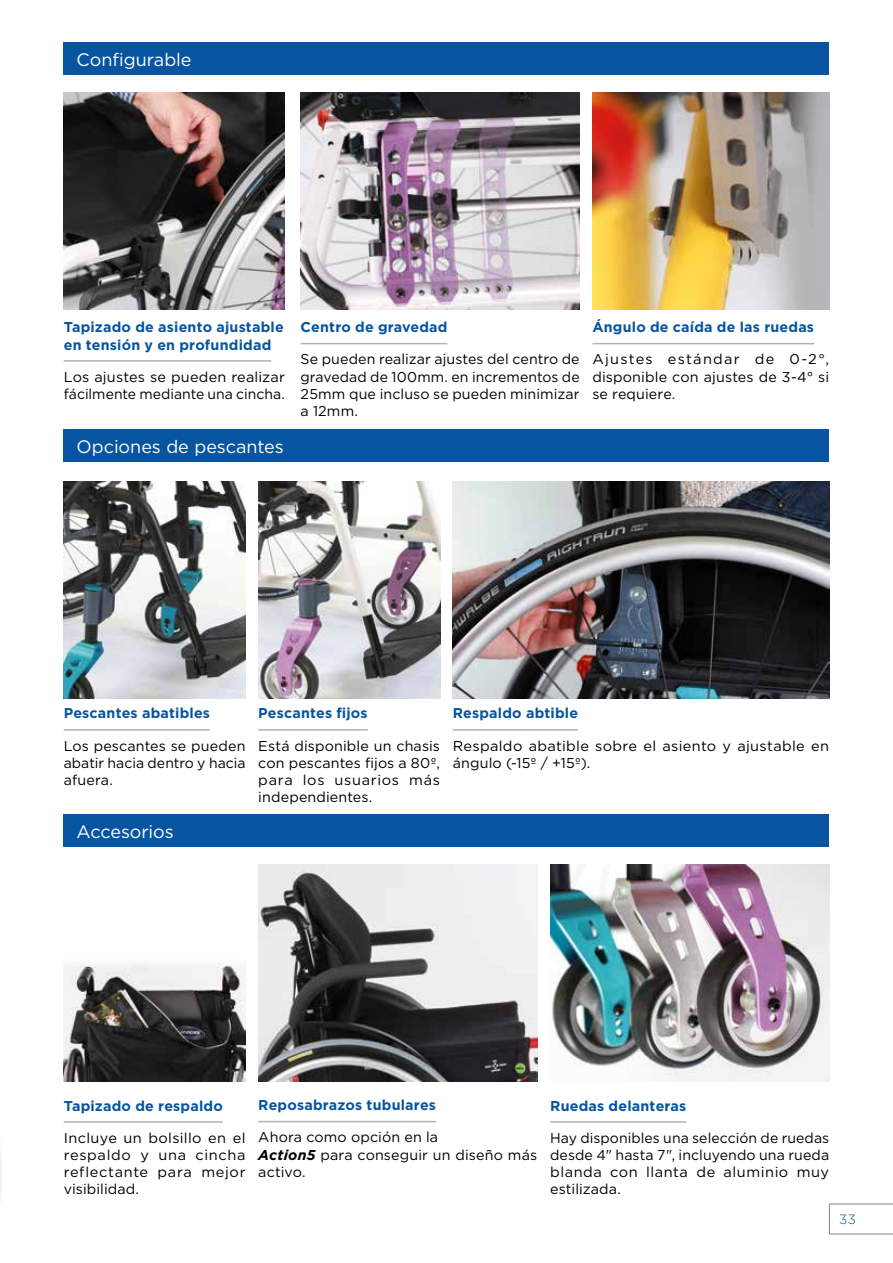
<style>
.page{position:relative;width:893px;height:1263px;background:#fff}
.page>*{position:absolute;margin:0;border:0;box-sizing:border-box;transform-origin:0 0}
.t1{font:18px "Gotham";letter-spacing:-.005em;color:#fff}
.t2{font:14.25px/17.2px "Gotham";letter-spacing:.01em;color:#000;text-align:justify}
.t3{font:700 14.25px/17.2px "Gotham";letter-spacing:.015em;color:#0755a0}
.t4{font:300 13.5px "Gotham";color:#0755a0}
.s1{font-weight:700;font-style:italic}
</style>
<div class="page">
<div style="left:64px;top:43px;width:765px;height:32px;background:#0755a0"></div>
<div style="left:64px;top:429px;width:765px;height:33px;background:#0755a0"></div>
<div style="left:64px;top:814px;width:765px;height:33px;background:#0755a0"></div>
<svg style="left:829px;top:1204px;width:64px;height:30px"></svg>
<img style="left:64px;top:92px;width:221px;height:217px">
<img style="left:301px;top:92px;width:279px;height:217px">
<img style="left:592px;top:92px;width:237px;height:217px">
<hr style="left:64px;top:360px;width:207px;height:2px;background:#b2b1b1">
<hr style="left:301px;top:343px;width:147px;height:1px;background:#b2b1b1">
<hr style="left:592px;top:343px;width:222px;height:1px;background:#b2b1b1">
<img style="left:64px;top:482px;width:182px;height:216px">
<img style="left:258px;top:482px;width:182px;height:216px">
<hr style="left:64px;top:729px;width:146px;height:2px;background:#b2b1b1">
<hr style="left:258px;top:729px;width:110px;height:2px;background:#b2b1b1">
<hr style="left:453px;top:729px;width:125px;height:2px;background:#b2b1b1">
<img style="left:64px;top:964px;width:182px;height:118px">
<img style="left:550px;top:864px;width:279px;height:218px">
<hr style="left:64px;top:1121px;width:159px;height:2px;background:#b2b1b1">
<hr style="left:258px;top:1121px;width:178px;height:1px;background:#b2b1b1">
<hr style="left:550px;top:1121px;width:136px;height:2px;background:#b2b1b1">
<img style="left:453px;top:482px;width:376px;height:216px">
<img style="left:258px;top:864px;width:279px;height:218px">
<p class="t1" style="left:77px;top:48px;width:117px">Configurable</p>
<p class="t3" style="left:64px;top:318px;width:222px">Tapizado de asiento ajustable en tensión y en profundidad</p>
<p class="t2" style="left:64px;top:368px;width:223px">Los ajustes se pueden realizar fácilmente mediante una cincha.</p>
<p class="t1" style="left:77px;top:435px;width:209px">Opciones de pescantes</p>
<p class="t3" style="left:301px;top:318px;width:148px">Centro de gravedad</p>
<p class="t2" style="left:301px;top:350px;width:281px">Se pueden realizar ajustes del centro de gravedad de 100mm. en incrementos de 25mm que incluso se pueden minimizar a 12mm.</p>
<p class="t3" style="left:592px;top:318px;width:223px">Ángulo de caída de las ruedas</p>
<p class="t2" style="left:592px;top:350px;width:238px">Ajustes estándar de 0-2°, disponible con ajustes de 3-4° si se requiere.</p>
<p class="t3" style="left:64px;top:705px;width:148px">Pescantes abatibles</p>
<p class="t2" style="left:64px;top:737px;width:183px">Los pescantes se pueden abatir hacia dentro y hacia afuera.</p>
<p class="t1" style="left:77px;top:820px;width:99px">Accesorios</p>
<p class="t3" style="left:258px;top:705px;width:111px">Pescantes fijos</p>
<p class="t2" style="left:258px;top:737px;width:183px">Está disponible un chasis con pescantes fijos a 80º, para los usuarios más independientes.</p>
<p class="t3" style="left:453px;top:705px;width:127px">Respaldo abtible</p>
<p class="t2" style="left:453px;top:737px;width:378px">Respaldo abatible sobre el asiento y ajustable en ángulo (-15º / +15º).</p>
<p class="t3" style="left:64px;top:1097px;width:161px">Tapizado de respaldo</p>
<p class="t2" style="left:64px;top:1129px;width:183px">Incluye un bolsillo en el respaldo y una cincha reflectante para mejor visibilidad.</p>
<p class="t3" style="left:258px;top:1096px;width:179px">Reposabrazos tubulares</p>
<p class="t2" style="left:258px;top:1128px;width:280px;text-align:left">Ahora como opción en la<br><span class="s1">Action5</span> para conseguir un diseño más activo.</p>
<p class="t3" style="left:550px;top:1097px;width:138px">Ruedas delanteras</p>
<p class="t2" style="left:550px;top:1129px;width:281px">Hay disponibles una selección de ruedas desde 4" hasta 7", incluyendo una rueda blanda con llanta de aluminio muy estilizada.</p>
<p class="t4" style="left:839px;top:1211px;width:18px">33</p>
</div>
